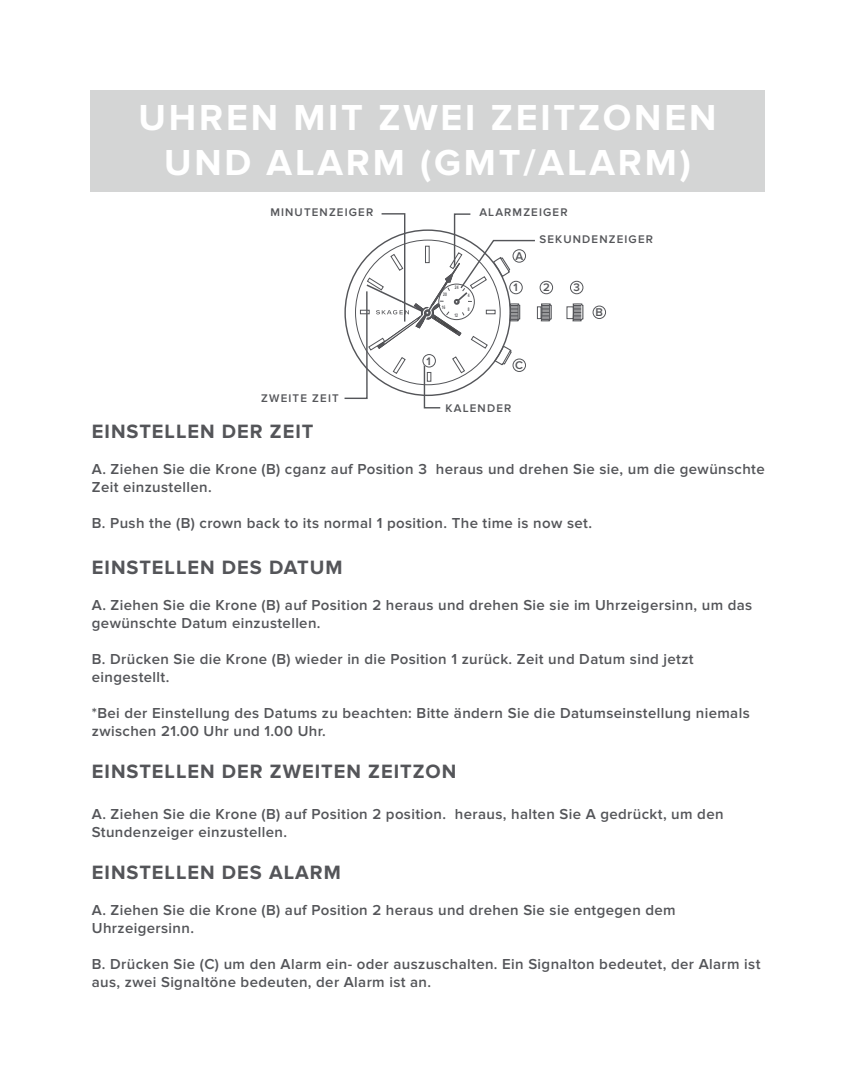
<style>
.page{position:relative;width:855px;height:1080px;background:#fff}
.page>*{position:absolute;margin:0;border:0;box-sizing:border-box;transform-origin:0 0}
.t1{font:700 37.5px/45px "Proxima Nova";letter-spacing:.075em;color:#fff;text-align:center}
.t2{font:700 20px "Proxima Nova";letter-spacing:.05em;color:#545559}
.t3{font:600 15px/18px "Proxima Nova";letter-spacing:.025em;color:#545559}
.t4{font:600 11.62px "Proxima Nova";color:#545559}
.t5{font:600 11.5px "Proxima Nova";letter-spacing:.1em;color:#545559}
.t6{font:600 11.38px "Proxima Nova";color:#545559}
.t7{font:700 4.88px "Arial Narrow";color:#545559;scale:.83 1}
</style>
<div class="page">
<div style="left:90px;top:91px;width:675px;height:101px;background:#d4d5d5"></div>
<svg style="left:344px;top:239px;width:191px;height:170px"></svg>
<svg style="left:540px;top:303px;width:12px;height:19px"></svg>
<div style="left:537px;top:306px;width:4px;height:13px;border:1px solid #545559"></div>
<svg style="left:572px;top:303px;width:12px;height:19px"></svg>
<div style="left:567px;top:306px;width:7px;height:13px;border:1px solid #545559"></div>
<div style="left:509px;top:281px;width:14px;height:13px;border:1px solid #545559;border-radius:50%"></div>
<div style="left:540px;top:281px;width:13px;height:13px;border:1px solid #545559;border-radius:50%"></div>
<div style="left:570px;top:281px;width:13px;height:13px;border:1px solid #545559;border-radius:50%"></div>
<svg style="left:360px;top:213px;width:161px;height:169px"></svg>
<div style="left:422px;top:354px;width:14px;height:14px;border:1px solid #545559;border-radius:50%"></div>
<div style="left:593px;top:306px;width:13px;height:13px;border:1px solid #545559;border-radius:50%"></div>
<div style="left:513px;top:249px;width:13px;height:14px;border:1px solid #545559;border-radius:50%"></div>
<div style="left:513px;top:359px;width:13px;height:13px;border:1px solid #545559;border-radius:50%"></div>
<h1 class="t1" style="left:139px;top:95px;width:579px">UHREN MIT ZWEI ZEITZONEN<br>UND ALARM (GMT/ALARM)</h1>
<p class="t5" style="left:270px;top:206px;width:104px">MINUTENZEIGER</p>
<p class="t5" style="left:479px;top:206px;width:90px">ALARMZEIGER</p>
<p class="t5" style="left:261px;top:392px;width:79px">ZWEITE ZEIT</p>
<p class="t5" style="left:539px;top:233px;width:115px">SEKUNDENZEIGER</p>
<p class="t4" style="left:516px;top:249px;width:9px">A</p>
<p class="t7" style="left:443px;top:290px;width:6px">20</p>
<p class="t7" style="left:442px;top:304px;width:6px">16</p>
<p class="t7" style="left:455px;top:284px;width:6px">24</p>
<p class="t7" style="left:454px;top:311px;width:6px">12</p>
<p class="t7" style="left:468px;top:292px;width:4px">4</p>
<p class="t7" style="left:468px;top:305px;width:4px">8</p>
<p class="t6" style="left:513px;top:281px;width:6px">1</p>
<p class="t6" style="left:543px;top:281px;width:8px">2</p>
<p class="t6" style="left:574px;top:281px;width:8px">3</p>
<p class="t4" style="left:595px;top:306px;width:9px">B</p>
<p class="t6" style="left:427px;top:354px;width:6px">1</p>
<p class="t4" style="left:515px;top:359px;width:9px">C</p>
<p class="t5" style="left:446px;top:401px;width:67px">KALENDER</p>
<h2 class="t2" style="left:92px;top:420px;width:223px">EINSTELLEN DER ZEIT</h2>
<p class="t3" style="left:92px;top:460px;width:674px">A. Ziehen Sie die Krone (B) cganz auf Position 3 heraus und drehen Sie sie, um die gewünschte<br>Zeit einzustellen.</p>
<p class="t3" style="left:92px;top:514px;width:502px">B. Push the (B) crown back to its normal 1 position. The time is now set.</p>
<h2 class="t2" style="left:92px;top:556px;width:252px">EINSTELLEN DES DATUM</h2>
<p class="t3" style="left:92px;top:597px;width:662px">A. Ziehen Sie die Krone (B) auf Position 2 heraus und drehen Sie sie im Uhrzeigersinn, um das gewünschte Datum einzustellen.</p>
<p class="t3" style="left:92px;top:651px;width:603px">B. Drücken Sie die Krone (B) wieder in die Position 1 zurück. Zeit und Datum sind jetzt eingestellt.</p>
<p class="t3" style="left:92px;top:705px;width:659px">*Bei der Einstellung des Datums zu beachten: Bitte ändern Sie die Datumseinstellung niemals zwischen 21.00 Uhr und 1.00 Uhr.</p>
<h2 class="t2" style="left:92px;top:760px;width:366px">EINSTELLEN DER ZWEITEN ZEITZON</h2>
<p class="t3" style="left:92px;top:805px;width:633px">A. Ziehen Sie die Krone (B) auf Position 2 position. heraus, halten Sie A gedrückt, um den<br>Stundenzeiger einzustellen.</p>
<h2 class="t2" style="left:92px;top:861px;width:250px">EINSTELLEN DES ALARM</h2>
<p class="t3" style="left:92px;top:901px;width:585px">A. Ziehen Sie die Krone (B) auf Position 2 heraus und drehen Sie sie entgegen dem<br>Uhrzeigersinn.</p>
<p class="t3" style="left:92px;top:955px;width:670px">B. Drücken Sie (C) um den Alarm ein- oder auszuschalten. Ein Signalton bedeutet, der Alarm ist aus, zwei Signaltöne bedeuten, der Alarm ist an.</p>
</div>
